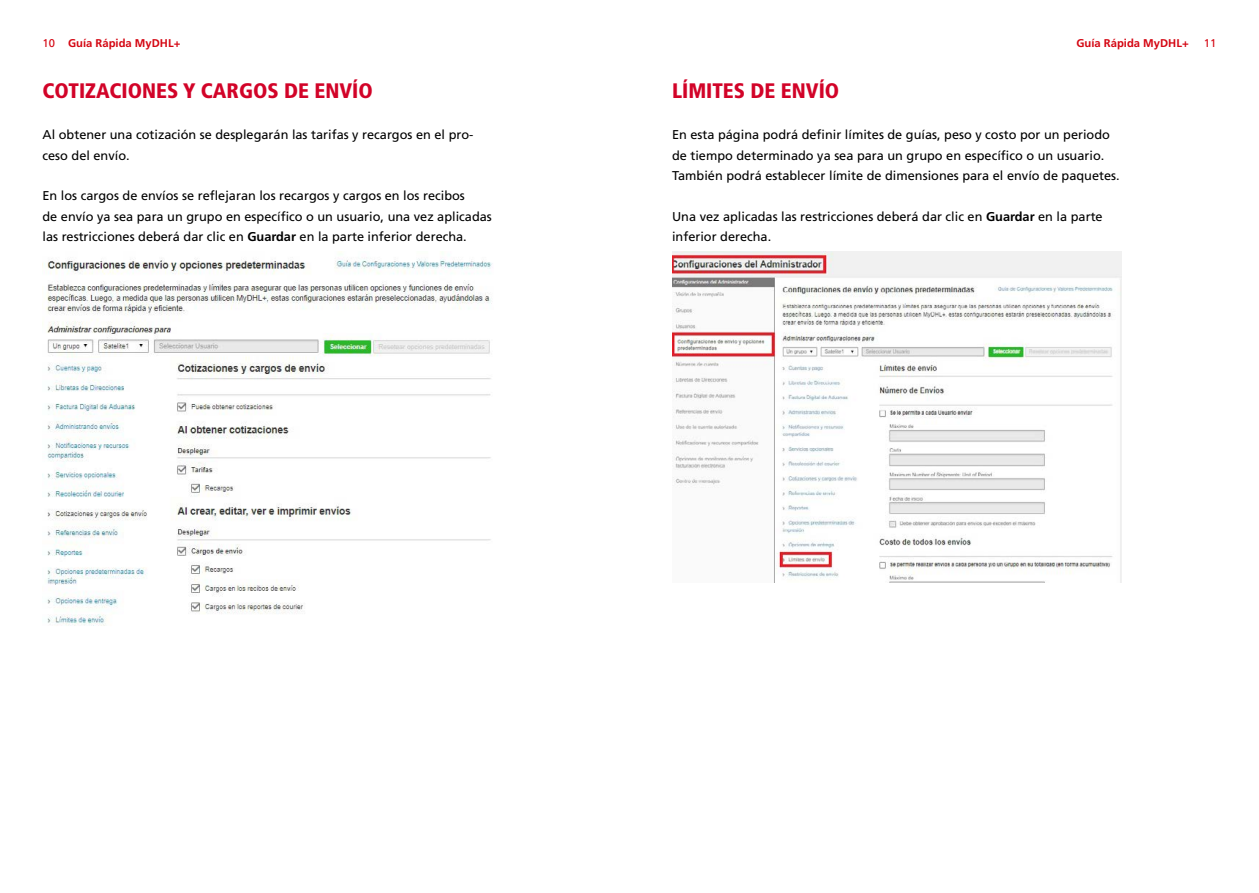
<style>
.page{position:relative;width:1259px;height:893px;background:#fff}
.page>*{position:absolute;margin:0;border:0;box-sizing:border-box;transform-origin:0 0}
.t1{font:900 condensed 21px "Frutiger LT Std";color:#d20328}
.t2{font:12.75px/20.4px "Frutiger LT Std";color:#000}
.t3{font:700 11.25px "Frutiger LT Std";color:#d40511}
.t4{font:11.25px "Frutiger LT Std";color:#d40511}
.s1{font-weight:400}
.s2{font-weight:700}
</style>
<div class="page">
<img style="left:44px;top:259px;width:448px;height:367px">
<img style="left:672px;top:252px;width:449px;height:330px">
<p class="t3" style="left:43px;top:37px;width:139px"><span class="s1">10</span> Guía Rápida MyDHL+</p>
<p class="t3" style="left:1076px;top:37px;width:114px">Guía Rápida MyDHL+</p>
<p class="t4" style="left:1204px;top:37px;width:14px">11</p>
<h1 class="t1" style="left:43px;top:79px;width:332px">COTIZACIONES Y CARGOS DE ENVÍO</h1>
<p class="t2" style="left:43px;top:125px;width:432px">Al obtener una cotización se desplegarán las tarifas y recargos en el pro&shy;ceso del envío.</p>
<p class="t2" style="left:43px;top:186px;width:451px">En los cargos de envíos se reflejaran los recargos y cargos en los recibos<br>de envío ya sea para un grupo en específico o un usuario, una vez aplicadas las restricciones deberá dar clic en <span class="s2">Guardar</span> en la parte inferior derecha.</p>
<h1 class="t1" style="left:672px;top:79px;width:169px">LÍMITES DE ENVÍO</h1>
<p class="t2" style="left:672px;top:125px;width:449px">En esta página podrá definir límites de guías, peso y costo por un periodo de tiempo determinado ya sea para un grupo en específico o un usuario.<br>También podrá establecer límite de dimensiones para el envío de paquetes.</p>
<p class="t2" style="left:672px;top:206px;width:432px">Una vez aplicadas las restricciones deberá dar clic en <span class="s2">Guardar</span> en la parte inferior derecha.</p>
</div>
